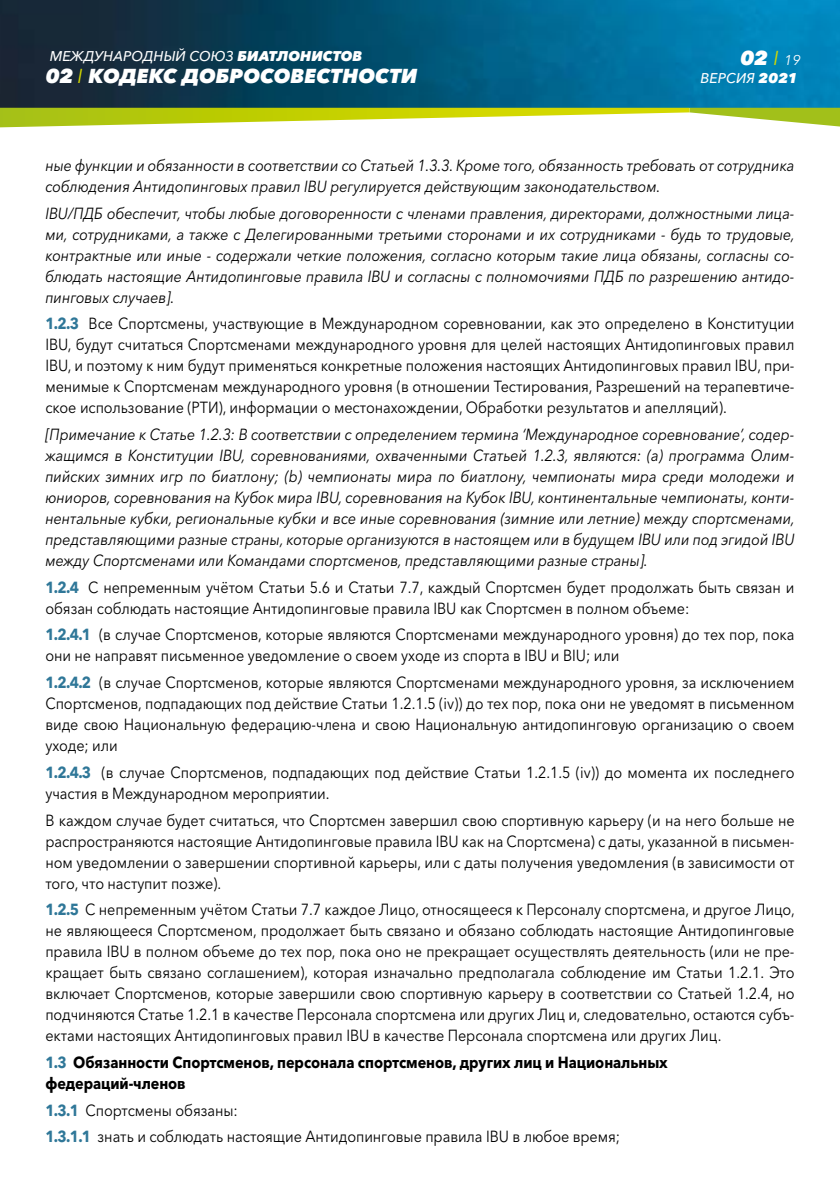
<style>
.page{position:relative;width:840px;height:1191px;background:#fff}
.page>*{position:absolute;margin:0;border:0;box-sizing:border-box;transform-origin:0 0}
.t1{font:italic 800 20px "Avenir Next W1 G";letter-spacing:.005em;color:#fff}
.Grundtext{font:16px/21px "Avenir Next W1 G";letter-spacing:-.005em;color:#000;text-align:justify;scale:.9 1}
.Grundtext-2{font:italic 16px/21px "Avenir Next W1 G";letter-spacing:-.005em;color:#000;text-align:justify;scale:.9 1}
.Grundtext-3{font:700 16px/21px "Avenir Next W1 G";letter-spacing:-.005em;color:#000;scale:.9 1}
.t2{font:italic 500 14px "Avenir Next W1 G";letter-spacing:.005em;color:#fff}
.s1{font-weight:800}
.s2{font-weight:400;color:#d3d800}
.s3{font-weight:400;font-size:14px}
.s4{font-weight:700;color:#2f7798}
.s5{color:#2f7798}
</style>
<div class="page">
<img style="left:0;top:0;width:839px;height:108px">
<svg style="left:0;top:108px;width:839px;height:20px"></svg>
<p class="t2" style="left:50px;top:48px;width:314px">MЕЖДУНАРОДНЫЙ СОЮЗ <span class="s1">БИАТЛОНИСТОВ</span></p>
<p class="t1" style="left:46px;top:64px;width:373px">02 <span class="s2">I</span> КОДЕКС ДОБРОСОВЕСТНОСТИ</p>
<p class="t1" style="left:740px;top:46px;width:61px">02 <span class="s2">I</span> <span class="s3">19</span></p>
<p class="t2" style="left:700px;top:70px;width:98px">ВЕРСИЯ <span class="s1">2021</span></p>
<p class="Grundtext-2" style="left:45px;top:155px;width:833px">ные функции и обязанности в соответствии со Статьей 1.3.3. Кроме того, обязанность требовать от сотрудника соблюдения Антидопинговых правил IBU регулируется действующим законодательством.</p>
<p class="Grundtext-2" style="left:45px;top:202px;width:833px">IBU/ПДБ обеспечит, чтобы любые договоренности с членами правления, директорами, должностными лица&shy;ми, сотрудниками, а также с Делегированными третьими сторонами и их сотрудниками - будь то трудовые, контрактные или иные - содержали четкие положения, согласно которым такие лица обязаны, согласны со&shy;блюдать настоящие Антидопинговые правила IBU и согласны с полномочиями ПДБ по разрешению антидо&shy;пинговых случаев].</p>
<p class="Grundtext" style="left:45px;top:313px;width:833px"><span class="s4">1.2.3</span> Все Спортсмены, участвующие в Международном соревновании, как это определено в Конституции IBU, будут считаться Спортсменами международного уровня для целей настоящих Антидопинговых правил IBU, и поэтому к ним будут применяться конкретные положения настоящих Антидопинговых правил IBU, при&shy;менимые к Спортсменам международного уровня (в отношении Тестирования, Разрешений на терапевтиче&shy;ское использование (РТИ), информации о местонахождении, Обработки результатов и апелляций).</p>
<p class="Grundtext-2" style="left:45px;top:424px;width:833px">[Примечание к Статье 1.2.3: В соответствии с определением термина ‘Международное соревнование’, содер&shy;жащимся в Конституции IBU, соревнованиями, охваченными Статьей 1.2.3, являются: (а) программа Олим&shy;пийских зимних игр по биатлону; (b) чемпионаты мира по биатлону, чемпионаты мира среди молодежи и юниоров, соревнования на Кубок мира IBU, соревнования на Кубок IBU, континентальные чемпионаты, конти&shy;нентальные кубки, региональные кубки и все иные соревнования (зимние или летние) между спортсменами, представляющими разные страны, которые организуются в настоящем или в будущем IBU или под эгидой IBU между Спортсменами или Командами спортсменов, представляющими разные страны].</p>
<p class="Grundtext" style="left:45px;top:576px;width:833px"><span class="s4">1.2.4</span> С непременным учётом Статьи 5.6 и Статьи 7.7, каждый Спортсмен будет продолжать быть связан и обязан соблюдать настоящие Антидопинговые правила IBU как Спортсмен в полном объеме:</p>
<p class="Grundtext" style="left:45px;top:624px;width:833px"><span class="s4">1.2.4.1</span> (в случае Спортсменов, которые являются Спортсменами международного уровня) до тех пор, пока они не направят письменное уведомление о своем уходе из спорта в IBU и BIU; или</p>
<p class="Grundtext" style="left:45px;top:672px;width:833px"><span class="s4">1.2.4.2</span> (в случае Спортсменов, которые являются Спортсменами международного уровня, за исключением Спортсменов, подпадающих под действие Статьи 1.2.1.5 (iv)) до тех пор, пока они не уведомят в письменном виде свою Национальную федерацию-члена и свою Национальную антидопинговую организацию о своем уходе; или</p>
<p class="Grundtext" style="left:45px;top:761px;width:833px"><span class="s4">1.2.4.3</span> (в случае Спортсменов, подпадающих под действие Статьи 1.2.1.5 (iv)) до момента их последнего участия в Международном мероприятии.</p>
<p class="Grundtext" style="left:45px;top:809px;width:833px">В каждом случае будет считаться, что Спортсмен завершил свою спортивную карьеру (и на него больше не распространяются настоящие Антидопинговые правила IBU как на Спортсмена) с даты, указанной в письмен&shy;ном уведомлении о завершении спортивной карьеры, или с даты получения уведомления (в зависимости от того, что наступит позже).</p>
<p class="Grundtext" style="left:45px;top:899px;width:834px"><span class="s4">1.2.5</span> С непременным учётом Статьи 7.7 каждое Лицо, относящееся к Персоналу спортсмена, и другое Лицо, не являющееся Спортсменом, продолжает быть связано и обязано соблюдать настоящие Антидопинговые правила IBU в полном объеме до тех пор, пока оно не прекращает осуществлять деятельность (или не пре&shy;кращает быть связано соглашением), которая изначально предполагала соблюдение им Статьи 1.2.1. Это включает Спортсменов, которые завершили свою спортивную карьеру в соответствии со Статьей 1.2.4, но подчиняются Статье 1.2.1 в качестве Персонала спортсмена или других Лиц и, следовательно, остаются субъ&shy;ектами настоящих Антидопинговых правил IBU в качестве Персонала спортсмена или других Лиц.</p>
<p class="Grundtext-3" style="left:45px;top:1051px;width:692px"><span class="s5">1.3</span> Обязанности Спортсменов, персонала спортсменов, других лиц и Национальных федераций-членов</p>
<p class="Grundtext" style="left:45px;top:1099px;width:215px"><span class="s4">1.3.1</span> Спортсмены обязаны:</p>
<p class="Grundtext" style="left:45px;top:1126px;width:639px"><span class="s4">1.3.1.1</span> знать и соблюдать настоящие Антидопинговые правила IBU в любое время;</p>
</div>
